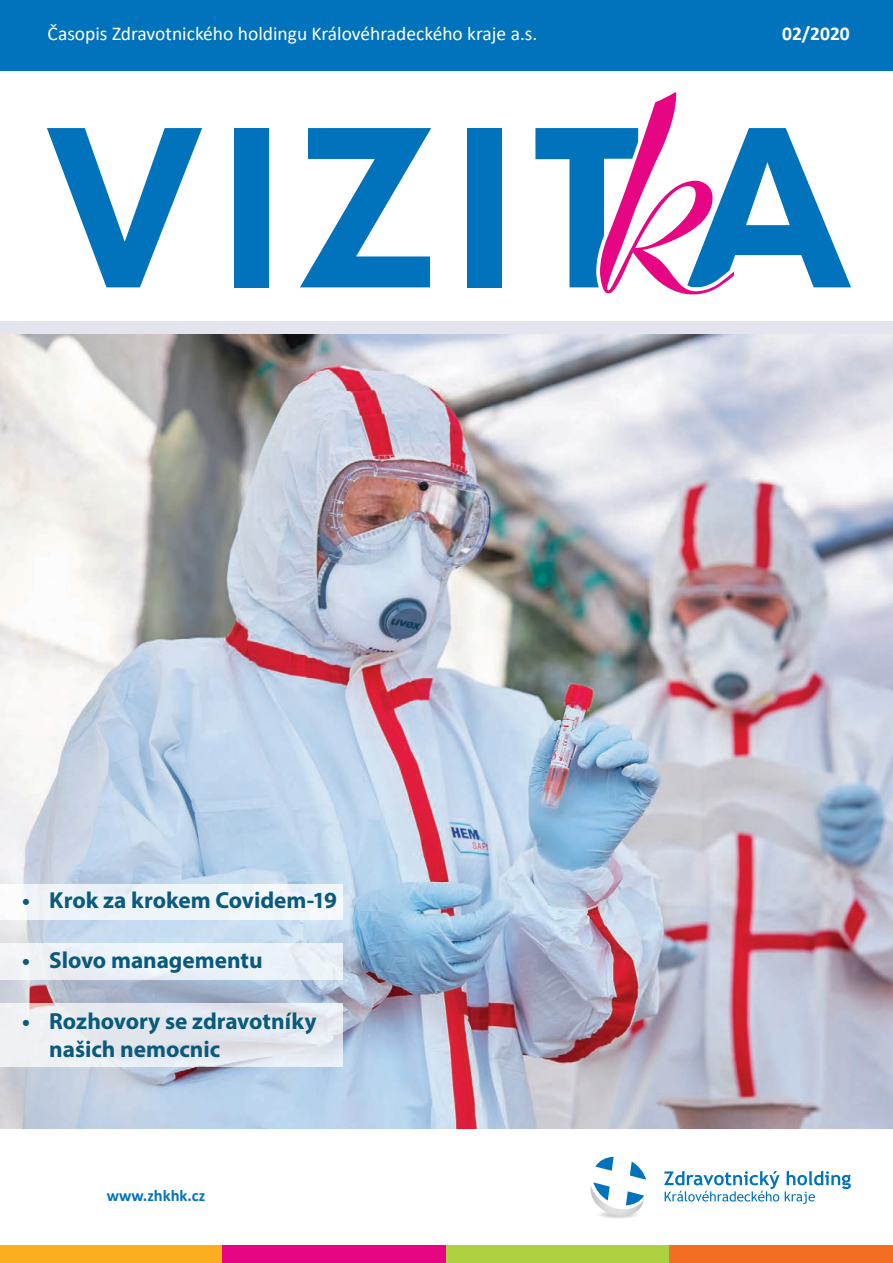
<style>
.page{position:relative;width:893px;height:1263px;background:#fff}
.page>*{position:absolute;margin:0;border:0;box-sizing:border-box;transform-origin:0 0}
.t1{font:600 225.6px "Futura BQ";letter-spacing:.08em;color:#0073bc}
.t2{font:700 23.25px/28.5px "Myriad Pro";letter-spacing:-.005em;color:#0a5a7c}
.t3{font:19.5px "Calibri";color:#fff}
.t4{font:700 19.5px "Calibri";color:#fff}
.t5{font:700 16.5px "Calibri";color:#0073bc}
.s1{font-family:"Ariston";font-weight:400;font-size:286.35px;color:#fff}
</style>
<div class="page">
<div style="left:0;top:0;width:893px;height:70px;background:#0073bc"></div>
<div style="left:0;top:1246px;width:223px;height:17px;background:#faad1e"></div>
<div style="left:223px;top:1246px;width:223px;height:17px;background:#e60683"></div>
<div style="left:446px;top:1246px;width:223px;height:17px;background:#add141"></div>
<div style="left:669px;top:1246px;width:224px;height:17px;background:#f36e21"></div>
<div style="left:596px;top:1210px;width:44px;height:9px;background:#f6f6f7;border-radius:50%"></div>
<div style="left:599px;top:1211px;width:38px;height:7px;background:#f2f3f4;border-radius:50%"></div>
<div style="left:600px;top:1211px;width:36px;height:7px;background:#eeeeef;border-radius:50%"></div>
<div style="left:601px;top:1211px;width:35px;height:7px;background:#ececee;border-radius:50%"></div>
<div style="left:602px;top:1211px;width:33px;height:7px;background:#dedfe1;border-radius:50%"></div>
<div style="left:606px;top:1212px;width:25px;height:5px;background:#d9dadc;border-radius:50%"></div>
<div style="left:607px;top:1212px;width:22px;height:5px;background:#d5d6d8;border-radius:50%"></div>
<svg style="left:664px;top:1171px;width:115px;height:30px"></svg>
<svg style="left:785px;top:1171px;width:66px;height:33px"></svg>
<svg style="left:590px;top:1157px;width:56px;height:57px"></svg>
<img style="left:0;top:334px;width:893px;height:795px">
<div style="left:0;top:321px;width:893px;height:13px;background:#e3e4ee"></div>
<img style="left:0;top:885px;width:342px;height:35px">
<div style="left:0;top:944px;width:342px;height:35px;background:#edf2f8"></div>
<img style="left:0;top:1003px;width:342px;height:64px">
<p class="t3" style="left:48px;top:20px;width:491px">Časopis Zdravotnického holdingu Královéhradeckého kraje a.s.</p>
<p class="t4" style="left:782px;top:20px;width:69px">02/2020</p>
<h1 class="t1" style="left:46px;top:62px;width:807px">VIZIT A<span class="s1">k</span></h1>
<p class="t2" style="left:22px;top:885px;width:316px">• Krok za krokem Covidem-19</p>
<p class="t2" style="left:22px;top:946px;width:242px">• Slovo managementu</p>
<p class="t2" style="left:49px;top:1006px;width:269px;text-indent:-27px">• Rozhovory se zdravotníky našich nemocnic</p>
<p class="t5" style="left:107px;top:1184px;width:100px">www.zhkhk.cz</p>
</div>
